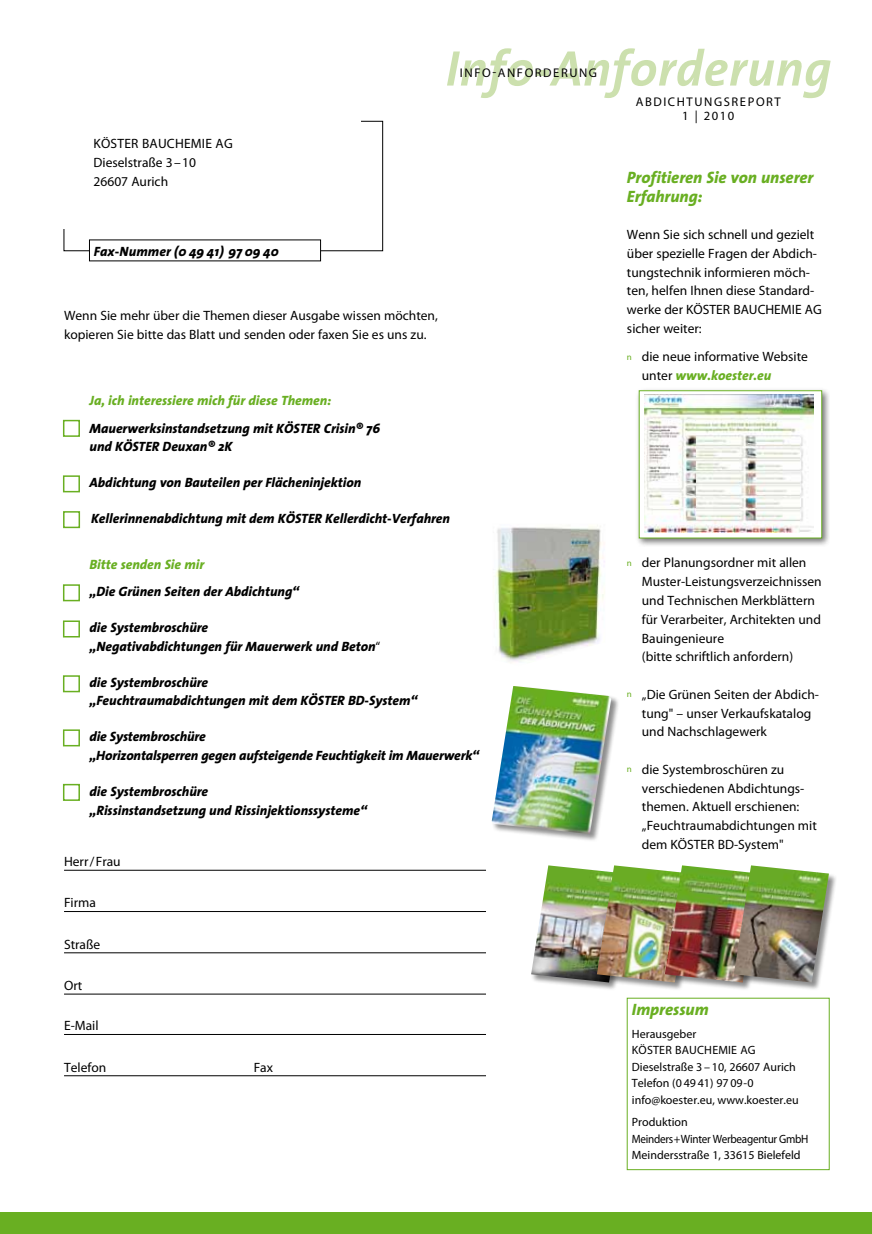
<style>
.page{position:relative;width:872px;height:1234px;background:#fff}
.page>*{position:absolute;margin:0;border:0;box-sizing:border-box;transform-origin:0 0}
.t1{font:italic 700 50.4px "The Sans";letter-spacing:.01em;color:#cce0ae}
.t2{font:italic 800 16.5px/18.8px "The Sans";color:#69af22}
.t3{font:13.5px/18.8px "Myriad Pro";color:#000}
.t4{font:italic 800 13.5px/18.8px "The Sans";color:#000}
.t5{font:italic 800 13.5px "The Sans";color:#69af22}
.t6{font:12.6px/13.5px "Myriad Pro";letter-spacing:.125em;color:#000;text-align:center}
.t7{font:12px/16.5px "Myriad Pro";color:#000}
.s1{font-size:9px;color:#69af22}
.s2{font-family:"Myriad Pro";font-weight:400;font-style:normal;color:#000}
.s3{font-family:"Myriad Pro";font-weight:400;font-style:normal}
</style>
<div class="page">
<div style="left:0;top:1212px;width:872px;height:21px;background:#69af22"></div>
<hr style="left:64px;top:869px;width:422px;height:1px;background:#000">
<hr style="left:64px;top:911px;width:422px;height:1px;background:#000">
<hr style="left:64px;top:952px;width:422px;height:1px;background:#000">
<hr style="left:64px;top:993px;width:422px;height:1px;background:#000">
<hr style="left:64px;top:1033px;width:422px;height:1px;background:#000">
<hr style="left:64px;top:1075px;width:422px;height:1px;background:#000">
<div style="left:63px;top:420px;width:17px;height:17px;border:2px solid #69af22"></div>
<div style="left:63px;top:584px;width:17px;height:17px;border:2px solid #69af22"></div>
<div style="left:63px;top:620px;width:17px;height:17px;border:2px solid #69af22"></div>
<div style="left:63px;top:675px;width:17px;height:17px;border:2px solid #69af22"></div>
<div style="left:63px;top:729px;width:17px;height:17px;border:2px solid #69af22"></div>
<div style="left:63px;top:783px;width:17px;height:17px;border:2px solid #69af22"></div>
<div style="left:63px;top:475px;width:17px;height:17px;border:2px solid #69af22"></div>
<div style="left:63px;top:511px;width:17px;height:17px;border:2px solid #69af22"></div>
<img style="left:495px;top:525px;width:110px;height:138px">
<div style="left:491px;top:685px;width:128px;height:157px;background:#000;opacity:.45"></div>
<img style="left:491px;top:685px;width:120px;height:148px">
<div style="left:635px;top:387px;width:194px;height:159px;background:#000;opacity:.55"></div>
<div style="left:639px;top:390px;width:182px;height:148px;background:#fff"></div>
<img style="left:645px;top:395px;width:169px;height:137px">
<div style="left:639px;top:390px;width:183px;height:148px;border:1px solid #69af22"></div>
<div style="left:530px;top:864px;width:104px;height:126px;background:#000;opacity:.45"></div>
<img style="left:531px;top:865px;width:65px;height:117px">
<div style="left:596px;top:864px;width:104px;height:126px;background:#000;opacity:.45"></div>
<img style="left:597px;top:865px;width:67px;height:117px">
<div style="left:664px;top:864px;width:104px;height:126px;background:#000;opacity:.45"></div>
<img style="left:665px;top:865px;width:68px;height:117px">
<div style="left:733px;top:864px;width:104px;height:126px;background:#000;opacity:.45"></div>
<img style="left:734px;top:865px;width:95px;height:117px">
<p class="t3" style="left:94px;top:134px;width:141px">KÖSTER BAUCHEMIE AG<br>Dieselstraße 3–10<br>26607 Aurich</p>
<p class="t4" style="left:94px;top:242px;width:186px">Fax-Nummer (0 49 41) 97 09 40</p>
<p class="t3" style="left:64px;top:305px;width:375px">Wenn Sie mehr über die Themen dieser Ausgabe wissen möchten, kopieren Sie bitte das Blatt und senden oder faxen Sie es uns zu.</p>
<h1 class="t1" style="left:445px;top:36px;width:387px">Info-Anforderung</h1>
<p class="t6" style="left:460px;top:66px;width:14px">Info</p>
<p class="t6" style="left:492px;top:66px;width:25px">-Anforderung</p>
<p class="t6" style="left:635px;top:95px;width:147px">ABDICHTUNGSREPORT<br>1 | 2010</p>
<p class="t2" style="left:627px;top:168px;width:188px">Profitieren Sie von unserer<br>Erfahrung:</p>
<p class="t3" style="left:627px;top:225px;width:196px">Wenn Sie sich schnell und gezielt über spezielle Fragen der Abdich&shy;tungstechnik informieren möch&shy;ten, helfen Ihnen diese Standard&shy;werke der KÖSTER BAUCHEMIE AG sicher weiter:</p>
<p class="t3" style="left:627px;top:347px;width:182px"><span class="s1">n</span> die neue informative Website</p>
<p class="t5" style="left:642px;top:366px;width:131px"><span class="s2">unter</span> www.koester.eu</p>
<p class="t5" style="left:90px;top:392px;width:243px">Ja, ich interessiere mich für diese Themen:</p>
<p class="t4" style="left:90px;top:419px;width:292px">Mauerwerksinstandsetzung mit KÖSTER Crisin® 76 und KÖSTER Deuxan® 2K</p>
<p class="t4" style="left:90px;top:473px;width:273px">Abdichtung von Bauteilen per Flächeninjektion</p>
<p class="t4" style="left:64px;top:509px;width:19px">K</p>
<p class="t4" style="left:99px;top:509px;width:352px">ellerinnenabdichtung mit dem KÖSTER Kellerdicht-Verfahren</p>
<p class="t5" style="left:90px;top:555px;width:116px">Bitte senden Sie mir</p>
<p class="t4" style="left:90px;top:582px;width:211px">„Die Grünen Seiten der Abdichtung“</p>
<p class="t4" style="left:90px;top:618px;width:292px">die Systembroschüre<br>„Negativabdichtungen für Mauerwerk und Beton<span class="s3">“</span></p>
<p class="t4" style="left:90px;top:672px;width:329px">die Systembroschüre<br>„Feuchtraumabdichtungen mit dem KÖSTER BD-System“</p>
<p class="t4" style="left:90px;top:727px;width:391px">die Systembroschüre<br>„Horizontalsperren gegen aufsteigende Feuchtigkeit im Mauerwerk“</p>
<p class="t4" style="left:90px;top:781px;width:279px">die Systembroschüre<br>„Rissinstandsetzung und Rissinjektionssysteme“</p>
<p class="t3" style="left:64px;top:851px;width:58px">Herr/Frau</p>
<p class="t3" style="left:64px;top:893px;width:33px">Firma</p>
<p class="t3" style="left:64px;top:934px;width:38px">Straße</p>
<p class="t3" style="left:64px;top:975px;width:20px">Ort</p>
<p class="t3" style="left:64px;top:1015px;width:36px">E-Mail</p>
<p class="t3" style="left:64px;top:1057px;width:44px">Telefon</p>
<p class="t3" style="left:254px;top:1057px;width:21px">Fax</p>
<p class="t3" style="left:642px;top:553px;width:181px;text-indent:-15px"><span class="s1">n</span> der Planungsordner mit allen<br>Muster-Leistungsverzeichnissen und Technischen Merkblättern für Verarbeiter, Architekten und<br>Bauingenieure<br>(bitte schriftlich anfordern)</p>
<p class="t3" style="left:642px;top:684px;width:179px;text-indent:-15px"><span class="s1">n</span> „Die Grünen Seiten der Abdich&shy;tung" – unser Verkaufskatalog und Nachschlagewerk</p>
<p class="t3" style="left:642px;top:759px;width:176px;text-indent:-15px"><span class="s1">n</span> die Systembroschüren zu verschiedenen Abdichtungs&shy;themen. Aktuell erschienen: „Feuchtraumabdichtungen mit dem KÖSTER BD-System"</p>
<p class="t2" style="left:632px;top:1000px;width:78px">Impressum</p>
<p class="t7" style="left:632px;top:1025px;width:168px">Herausgeber<br>KÖSTER BAUCHEMIE AG<br>Dieselstraße 3 – 10, 26607 Aurich<br>Telefon (0 49 41) 97 09-0 info@koester.eu, www.koester.eu</p>
<p class="t7" style="left:632px;top:1113px;width:178px">Produktion<br>Meinders+Winter Werbeagentur GmbH<br>Meindersstraße 1, 33615 Bielefeld</p>
</div>
